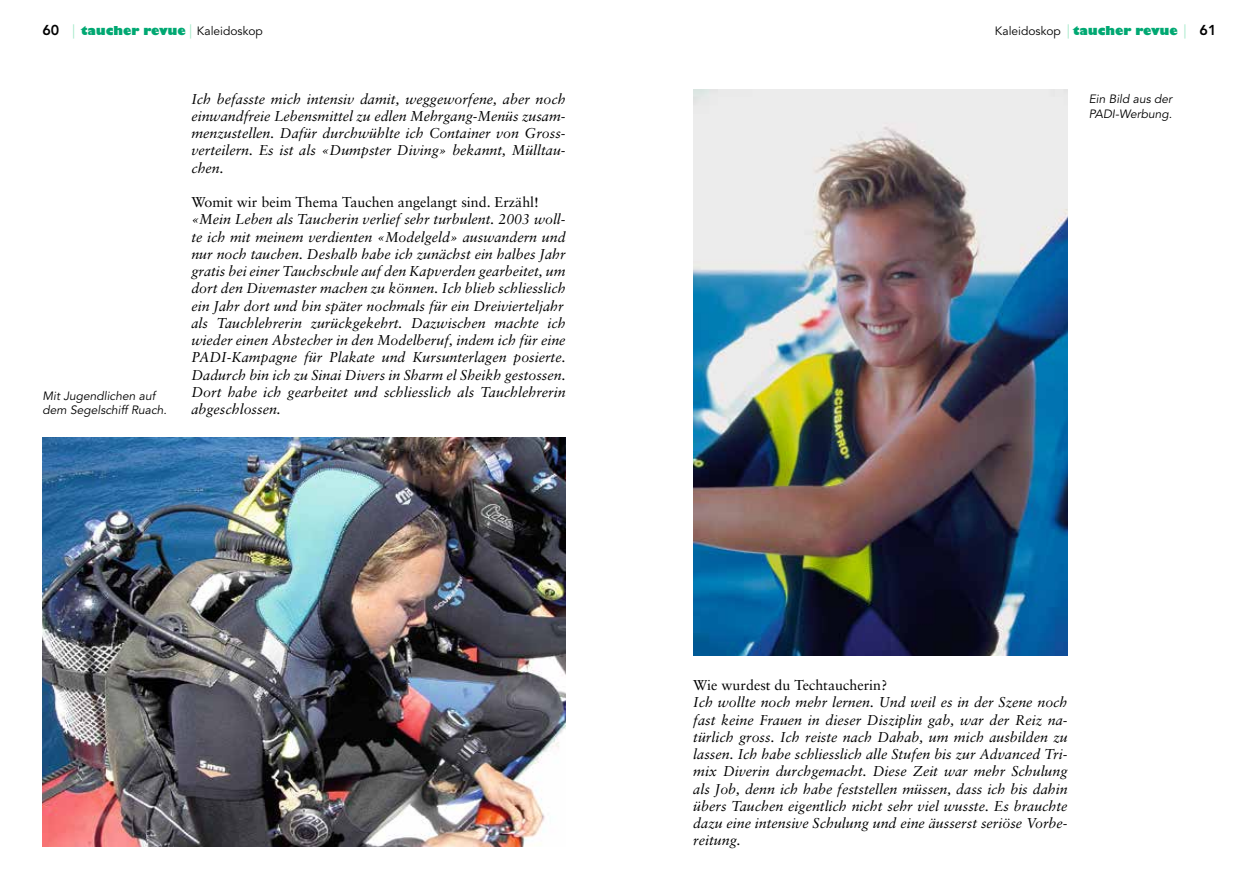
<style>
.page{position:relative;width:1259px;height:893px;background:#fff}
.page>*{position:absolute;margin:0;border:0;box-sizing:border-box;transform-origin:0 0}
.t1{font:italic 14.25px/17.2px "Sabon";color:#000;text-align:justify}
.t2{font:14.25px "Sabon";color:#000}
.t3{font:italic 12px/14.2px "Avenir";color:#000}
.t4{font:800 12px "Gill Sans";color:#00a872}
.s1{font-family:"Avenir";font-size:14.25px;color:#000}
.s2{font-family:"Avenir";font-weight:400;font-size:14.25px;color:#a3e8c8}
.s3{font-family:"Avenir";font-weight:400;color:#000}
</style>
<div class="page">
<img style="left:43px;top:438px;width:523px;height:408px">
<img style="left:693px;top:90px;width:374px;height:566px">
<p class="t4" style="left:43px;top:23px;width:222px"><span class="s1">60</span> <span class="s2">|</span> taucher revue <span class="s2">|</span> <span class="s3">Kaleidoskop</span></p>
<p class="t4" style="left:995px;top:23px;width:223px"><span class="s3">Kaleidoskop</span> <span class="s2">|</span> taucher revue <span class="s2">|</span> <span class="s1">61</span></p>
<p class="t3" style="left:43px;top:389px;width:126px">Mit Jugendlichen auf dem Segelschiff Ruach.</p>
<p class="t1" style="left:191px;top:90px;width:376px">Ich befasste mich intensiv damit, weggeworfene, aber noch einwandfreie Lebensmittel zu edlen Mehrgang-Menüs zusam&shy;menzustellen. Dafür durchwühlte ich Container von Gross&shy;verteilern. Es ist als «Dumpster Diving» bekannt, Mülltau&shy;chen.</p>
<p class="t2" style="left:191px;top:194px;width:349px">Womit wir beim Thema Tauchen angelangt sind. Erzähl!</p>
<p class="t1" style="left:191px;top:211px;width:376px;text-align:left">«Mein Leben als Taucherin verlief sehr turbulent. 2003 woll&shy;te ich mit meinem verdienten «Modelgeld» auswandern und nur noch tauchen. Deshalb habe ich zunächst ein halbes Jahr gratis bei einer Tauchschule auf den Kapverden gearbeitet, um dort den Divemaster machen zu können. Ich blieb schliesslich ein Jahr dort und bin später nochmals für ein Dreivierteljahr als Tauchlehrerin zurückgekehrt. Dazwischen machte ich wieder einen Abstecher in den Modelberuf, indem ich für eine PADI-Kampagne für Plakate und Kursunterlagen posierte.<br>Dadurch bin ich zu Sinai Divers in Sharm el Sheikh gestossen.<br>Dort habe ich gearbeitet und schliesslich als Tauchlehrerin abgeschlossen.</p>
<p class="t3" style="left:1089px;top:93px;width:85px">Ein Bild aus der<br>PADI-Werbung.</p>
<p class="t2" style="left:693px;top:677px;width:196px">Wie wurdest du Techtaucherin?</p>
<p class="t1" style="left:693px;top:694px;width:376px">Ich wollte noch mehr lernen. Und weil es in der Szene noch fast keine Frauen in dieser Disziplin gab, war der Reiz na&shy;türlich gross. Ich reiste nach Dahab, um mich ausbilden zu lassen. Ich habe schliesslich alle Stufen bis zur Advanced Tri&shy;mix Diverin durchgemacht. Diese Zeit war mehr Schulung als Job, denn ich habe feststellen müssen, dass ich bis dahin übers Tauchen eigentlich nicht sehr viel wusste. Es brauchte dazu eine intensive Schulung und eine äusserst seriöse Vorbe&shy;reitung.</p>
</div>
